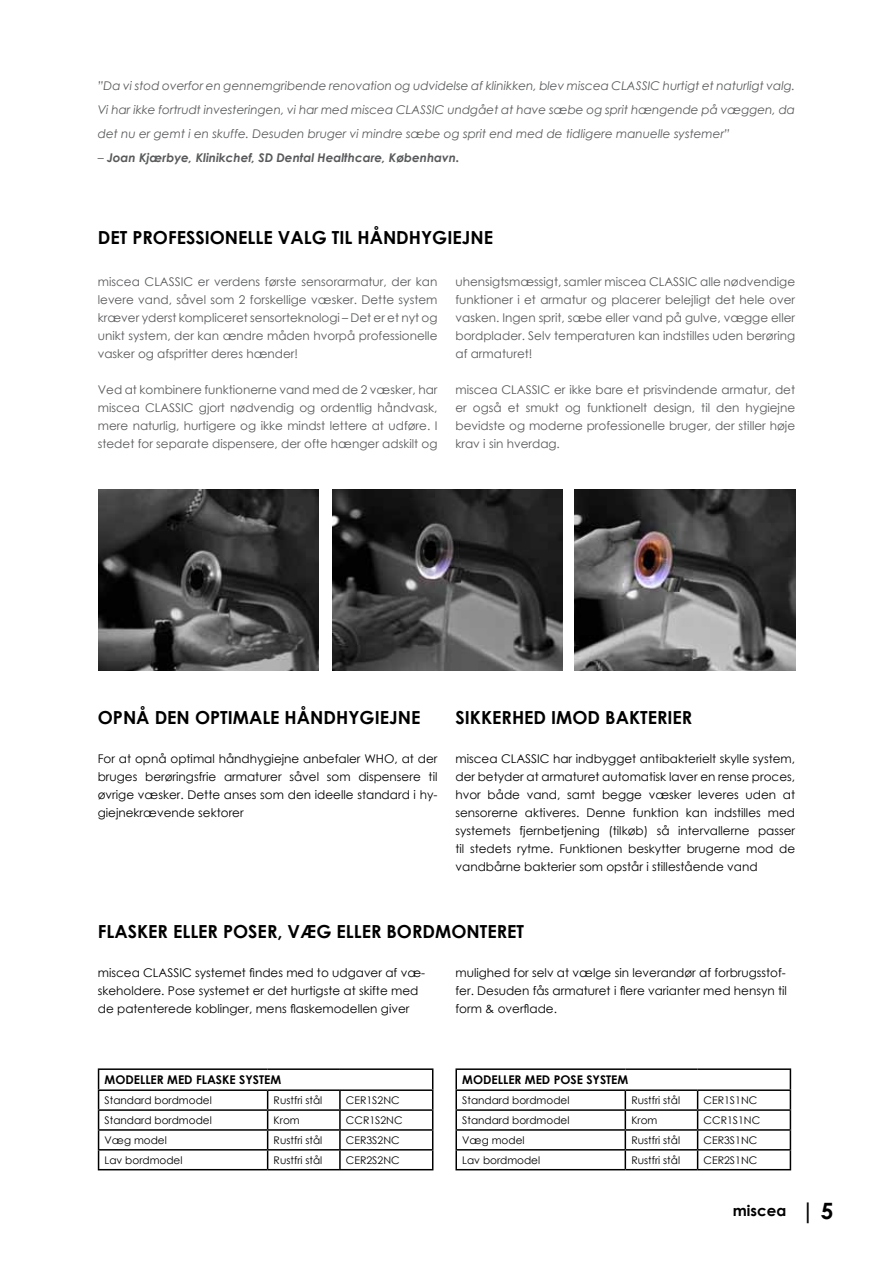
<style>
.page{position:relative;width:893px;height:1263px;background:#fff}
.page>*{position:absolute;margin:0;border:0;box-sizing:border-box;transform-origin:0 0}
.t1{font:700 18px "Century Gothic";color:#000}
.t2{font:700 15px "Century Gothic";color:#000}
.t3{font:12px/18px "Century Gothic";color:#58595b;text-align:justify}
.t4{font:12px/18px "Century Gothic";color:#000;text-align:justify}
.t5{font:italic 12px/24px "Century Gothic";color:#58595b;text-align:justify}
.t6{font:italic 700 12px "Century Gothic";color:#58595b}
.t7{font:700 12px "Century Gothic";color:#000}
.t8{font:10.5px "Century Gothic";color:#000}
.s1{font-weight:400}
.s2{font-size:22.5px}
</style>
<div class="page">
<img style="left:99px;top:490px;width:220px;height:180px">
<img style="left:333px;top:490px;width:229px;height:180px">
<img style="left:574px;top:490px;width:221px;height:180px">
<hr style="left:98px;top:1068px;width:170px;height:2px;background:#000">
<hr style="left:268px;top:1068px;width:72px;height:2px;background:#000">
<hr style="left:340px;top:1068px;width:93px;height:2px;background:#000">
<hr style="left:98px;top:1089px;width:170px;height:2px;background:#000">
<hr style="left:268px;top:1089px;width:72px;height:2px;background:#000">
<hr style="left:340px;top:1089px;width:93px;height:2px;background:#000">
<hr style="left:98px;top:1109px;width:170px;height:2px;background:#000">
<hr style="left:268px;top:1109px;width:72px;height:2px;background:#000">
<hr style="left:340px;top:1109px;width:93px;height:2px;background:#000">
<hr style="left:98px;top:1129px;width:170px;height:2px;background:#000">
<hr style="left:268px;top:1129px;width:72px;height:2px;background:#000">
<hr style="left:340px;top:1129px;width:93px;height:2px;background:#000">
<hr style="left:98px;top:1149px;width:170px;height:1px;background:#000">
<svg style="left:98px;top:1070px;width:1px;height:99px"></svg>
<hr style="left:268px;top:1149px;width:72px;height:1px;background:#000">
<svg style="left:267px;top:1091px;width:1px;height:78px"></svg>
<hr style="left:340px;top:1149px;width:93px;height:1px;background:#000">
<svg style="left:339px;top:1091px;width:2px;height:78px"></svg>
<svg style="left:432px;top:1070px;width:1px;height:99px"></svg>
<hr style="left:98px;top:1169px;width:170px;height:1px;background:#000">
<hr style="left:268px;top:1169px;width:72px;height:1px;background:#000">
<hr style="left:340px;top:1169px;width:93px;height:1px;background:#000">
<hr style="left:455px;top:1068px;width:170px;height:2px;background:#000">
<hr style="left:625px;top:1068px;width:73px;height:2px;background:#000">
<hr style="left:698px;top:1068px;width:93px;height:2px;background:#000">
<hr style="left:455px;top:1089px;width:170px;height:2px;background:#000">
<hr style="left:625px;top:1089px;width:73px;height:2px;background:#000">
<hr style="left:698px;top:1089px;width:93px;height:2px;background:#000">
<hr style="left:455px;top:1109px;width:170px;height:2px;background:#000">
<hr style="left:625px;top:1109px;width:73px;height:2px;background:#000">
<hr style="left:698px;top:1109px;width:93px;height:2px;background:#000">
<hr style="left:455px;top:1129px;width:170px;height:2px;background:#000">
<hr style="left:625px;top:1129px;width:73px;height:2px;background:#000">
<hr style="left:698px;top:1129px;width:93px;height:2px;background:#000">
<hr style="left:455px;top:1149px;width:170px;height:1px;background:#000">
<svg style="left:455px;top:1070px;width:2px;height:99px"></svg>
<hr style="left:625px;top:1149px;width:73px;height:1px;background:#000">
<svg style="left:625px;top:1091px;width:1px;height:78px"></svg>
<hr style="left:698px;top:1149px;width:93px;height:1px;background:#000">
<svg style="left:697px;top:1091px;width:1px;height:78px"></svg>
<svg style="left:790px;top:1070px;width:1px;height:99px"></svg>
<hr style="left:455px;top:1169px;width:170px;height:1px;background:#000">
<hr style="left:625px;top:1169px;width:73px;height:1px;background:#000">
<hr style="left:698px;top:1169px;width:93px;height:1px;background:#000">
<p class="t5" style="left:98px;top:74px;width:699px">”Da vi stod overfor en gennemgribende renovation og udvidelse af klinikken, blev miscea CLASSIC hurtigt et naturligt valg.<br>Vi har ikke fortrudt investeringen, vi har med miscea CLASSIC undgået at have sæbe og sprit hængende på væggen, da det nu er gemt i en skuffe. Desuden bruger vi mindre sæbe og sprit end med de tidligere manuelle systemer”</p>
<p class="t6" style="left:98px;top:149px;width:363px"><span class="s1">–</span> Joan Kjærbye, Klinikchef, SD Dental Healthcare, København.</p>
<h1 class="t1" style="left:98px;top:224px;width:323px">DET PROFESSIONELLE VALG TIL HÅNDHYGI</h1>
<h1 class="t1" style="left:452px;top:224px;width:42px">EJNE</h1>
<p class="t3" style="left:98px;top:273px;width:341px">miscea CLASSIC er verdens første sensorarmatur, der kan levere vand, såvel som 2 forskellige væsker. Dette system kræver yderst kompliceret sensorteknologi – Det er et nyt og unikt system, der kan ændre måden hvorpå professionelle vasker og afspritter deres hænder!</p>
<p class="t3" style="left:98px;top:381px;width:341px">Ved at kombinere funktionerne vand med de 2 væsker, har miscea CLASSIC gjort nødvendig og ordentlig håndvask, mere naturlig, hurtigere og ikke mindst lettere at udføre. I stedet for separate dispensere, der ofte hænger adskilt og</p>
<p class="t3" style="left:455px;top:273px;width:341px">uhensigtsmæssigt, samler miscea CLASSIC alle nødvendige funktioner i et armatur og placerer belejligt det hele over vasken. Ingen sprit, sæbe eller vand på gulve, vægge eller bordplader. Selv temperaturen kan indstilles uden berøring af armaturet!</p>
<p class="t3" style="left:455px;top:381px;width:341px">miscea CLASSIC er ikke bare et prisvindende armatur, det er også et smukt og funktionelt design, til den hygiejne bevidste og moderne professionelle bruger, der stiller høje krav i sin hverdag.</p>
<h1 class="t1" style="left:98px;top:704px;width:250px">OPNÅ DEN OPTIMALE HÅNDHYGI</h1>
<h1 class="t1" style="left:380px;top:704px;width:42px">EJNE</h1>
<p class="t4" style="left:98px;top:750px;width:341px">For at opnå optimal håndhygiejne anbefaler WHO, at der bruges berøringsfrie armaturer såvel som dispensere til øvrige væsker. Dette anses som den ideelle standard i hy&shy;giejnekrævende sektorer</p>
<h1 class="t1" style="left:455px;top:704px;width:238px">SIKKERH ED IMOD BAKTERIER</h1>
<p class="t4" style="left:455px;top:750px;width:341px">miscea CLASSIC har indbygget antibakterielt skylle system, der betyder at armaturet automatisk laver en rense proces, hvor både vand, samt begge væsker leveres uden at sensorerne aktiveres. Denne funktion kan indstilles med systemets fjernbetjening (tilkøb) så intervallerne passer til stedets rytme. Funktionen beskytter brugerne mod de vandbårne bakterier som opstår i stillestående vand</p>
<h1 class="t1" style="left:98px;top:918px;width:428px">FLASKER ELLER POSER, VÆG ELLER BORDMONTERET</h1>
<p class="t4" style="left:98px;top:964px;width:329px;text-align:left">miscea CLASSIC systemet findes med to udgaver af væ&shy;skeholdere. Pose systemet er det hurtigste at skifte med de patenterede koblinger, mens flaskemodellen giver</p>
<p class="t4" style="left:455px;top:964px;width:333px">mulighed for selv at vælge sin leverandør af forbrugsstof&shy;fer. Desuden fås armaturet i flere varianter med hensyn til form &amp; overflade.</p>
<p class="t7" style="left:105px;top:1071px;width:19px">MODELLER</p>
<p class="t7" style="left:167px;top:1071px;width:10px">MED</p>
<p class="t7" style="left:196px;top:1071px;width:65px">FLASKE SYSTEM</p>
<p class="t8" style="left:105px;top:1093px;width:109px">Standard bordmodel</p>
<p class="t8" style="left:274px;top:1093px;width:50px">Rustfri stål</p>
<p class="t8" style="left:346px;top:1093px;width:55px">CER 1S2NC</p>
<p class="t8" style="left:105px;top:1113px;width:109px">Standard bordmodel</p>
<p class="t8" style="left:274px;top:1113px;width:28px">Krom</p>
<p class="t8" style="left:346px;top:1113px;width:58px">CCR1S2NC</p>
<p class="t8" style="left:105px;top:1133px;width:64px">Væg model</p>
<p class="t8" style="left:274px;top:1133px;width:50px">Rustfri stål</p>
<p class="t8" style="left:346px;top:1133px;width:55px">CER3S2NC</p>
<p class="t8" style="left:105px;top:1152px;width:79px">Lav bordmodel</p>
<p class="t8" style="left:274px;top:1152px;width:50px">Rustfri stål</p>
<p class="t8" style="left:346px;top:1152px;width:55px">CER2S2NC</p>
<p class="t7" style="left:462px;top:1071px;width:19px">MODELLER</p>
<p class="t7" style="left:525px;top:1071px;width:10px">MED</p>
<p class="t7" style="left:554px;top:1071px;width:55px">POSE SYSTEM</p>
<p class="t8" style="left:462px;top:1093px;width:109px">Standard bordmodel</p>
<p class="t8" style="left:631px;top:1093px;width:50px">Rustfri stål</p>
<p class="t8" style="left:704px;top:1093px;width:55px">CER1S1NC</p>
<p class="t8" style="left:462px;top:1113px;width:109px">Standard bordmodel</p>
<p class="t8" style="left:631px;top:1113px;width:28px">Krom</p>
<p class="t8" style="left:704px;top:1113px;width:58px">CCR1S1NC</p>
<p class="t8" style="left:462px;top:1133px;width:64px">Væg model</p>
<p class="t8" style="left:631px;top:1133px;width:50px">Rustfri stål</p>
<p class="t8" style="left:704px;top:1133px;width:55px">CER3S1NC</p>
<p class="t8" style="left:462px;top:1152px;width:79px">Lav bordmodel</p>
<p class="t8" style="left:631px;top:1152px;width:50px">Rustfri stål</p>
<p class="t8" style="left:704px;top:1152px;width:55px">CER2S1NC</p>
<p class="t2" style="left:733px;top:1199px;width:102px">MISCEA <span class="s2">| 5</span></p>
</div>
